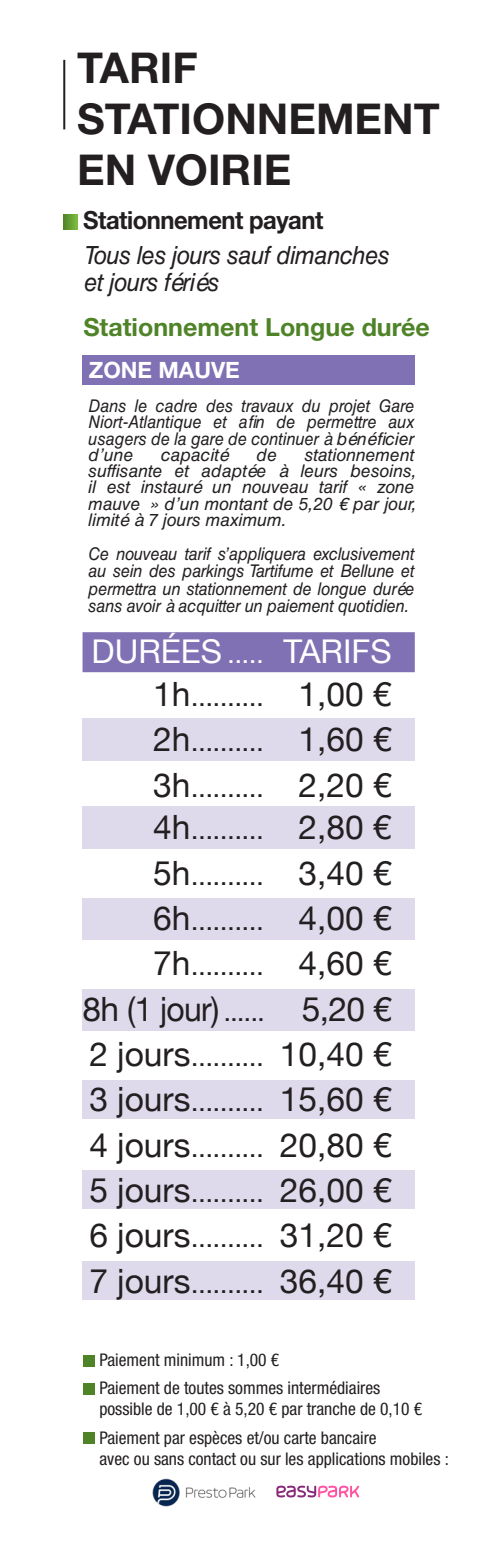
<style>
.page{position:relative;width:497px;height:1560px;background:#fff}
.page>*{position:absolute;margin:0;border:0;box-sizing:border-box;transform-origin:0 0}
.t1{font:700 42.5px/51px "Helvetica Neue LT Std";color:#231f20}
.t2{font:33.5px "Helvetica Neue";color:#231f20}
.t3{font:32.75px "Helvetica Neue";color:#fff}
.t4{font:26px "Helvetica Neue";color:#231f20}
.t5{font:italic 25px/27.5px "Helvetica LT Std";letter-spacing:-.02em;color:#231f20;scale:.95 1}
.t6{font:700 25px "Helvetica Neue LT Std";color:#4f8328}
.t7{font:700 25px "Helvetica Neue LT Std";letter-spacing:-.02em;color:#231f20;scale:.95 1}
.t8{font:700 22.5px "Helvetica Neue LT Std";color:#fff}
.t9{font:italic 17.5px/16.2px "Helvetica LT Std";color:#231f20;text-align:justify;scale:.93 1}
.t10{font:condensed 17.5px/21px "Helvetica Neue LT Std";color:#231f20}
.t11{font:italic 17.5px/16.2px "Helvetica LT Std";color:#231f20}
.s1{font-size:26px}
.s2{font-size:33.5px}
</style>
<div class="page">
<hr style="left:63px;top:60px;width:2px;height:69px;background:#231f20">
<svg style="left:63px;top:215px;width:14px;height:14px"></svg>
<div style="left:82px;top:355px;width:332px;height:29px;background:#7f71b3"></div>
<div style="left:82px;top:632px;width:332px;height:40px;background:#7f71b3"></div>
<div style="left:82px;top:718px;width:332px;height:42px;background:#dedaec"></div>
<div style="left:82px;top:806px;width:332px;height:43px;background:#dedaec"></div>
<div style="left:82px;top:898px;width:332px;height:41px;background:#dedaec"></div>
<div style="left:82px;top:988px;width:332px;height:42px;background:#dedaec"></div>
<div style="left:82px;top:1079px;width:332px;height:39px;background:#dedaec"></div>
<div style="left:82px;top:1170px;width:332px;height:39px;background:#dedaec"></div>
<div style="left:82px;top:1260px;width:332px;height:39px;background:#dedaec"></div>
<div style="left:84px;top:1354px;width:11px;height:12px;background:#4f8328"></div>
<div style="left:84px;top:1382px;width:11px;height:12px;background:#4f8328"></div>
<div style="left:84px;top:1431px;width:11px;height:12px;background:#4f8328"></div>
<img style="left:152px;top:1478px;width:104px;height:29px">
<svg style="left:276px;top:1485px;width:83px;height:12px"></svg>
<p class="t1" style="left:77px;top:41px;width:364px">TARIF<br>STATIONNEMENT<br>EN VOIRIE</p>
<p class="t7" style="left:83px;top:205px;width:254px">Stationnement payant</p>
<p class="t5" style="left:84px;top:241px;width:322px">Tous les jours sauf dimanches et jours fériés</p>
<p class="t6" style="left:83px;top:312px;width:347px">Stationnement Longue durée</p>
<p class="t8" style="left:89px;top:356px;width:152px">ZONE MAUVE</p>
<p class="t9" style="left:88px;top:397px;width:351px">Dans le cadre des travaux du projet Gare Niort-Atlantique et afin de permettre aux usagers de la gare de continuer à bénéficier d’une</p>
<p class="t11" style="left:161px;top:446px;width:69px">capacité</p>
<p class="t11" style="left:256px;top:446px;width:22px">de</p>
<p class="t11" style="left:88px;top:446px;width:329px;text-indent:216px">stationnement suffisante et adaptée à leurs besoins, il est instauré un nouveau tarif « zone mauve » d’un montant de 5,20 € par jour, limité à 7 jours maximum.</p>
<p class="t9" style="left:88px;top:544px;width:351px;line-height:17.5px">Ce nouveau tarif s’appliquera exclusivement au sein des parkings Tartifume et Bellune et permettra un stationnement de longue durée sans avoir à acquitter un paiement quotidien.</p>
<p class="t3" style="left:91px;top:627px;width:301px">DURÉES <span class="s1">.....</span> TARIFS</p>
<p class="t4" style="left:153px;top:678px;width:239px"><span class="s2">1h</span>.......... <span class="s2">1,00 €</span></p>
<p class="t4" style="left:153px;top:723px;width:239px"><span class="s2">2h</span>.......... <span class="s2">1,60 €</span></p>
<p class="t4" style="left:153px;top:768px;width:239px"><span class="s2">3h</span>.......... <span class="s2">2,20 €</span></p>
<p class="t4" style="left:153px;top:811px;width:239px"><span class="s2">4h</span>.......... <span class="s2">2,80 €</span></p>
<p class="t4" style="left:153px;top:856px;width:239px"><span class="s2">5h</span>.......... <span class="s2">3,40 €</span></p>
<p class="t4" style="left:153px;top:902px;width:239px"><span class="s2">6h</span>.......... <span class="s2">4,00 €</span></p>
<p class="t4" style="left:153px;top:947px;width:239px"><span class="s2">7h</span>.......... <span class="s2">4,60 €</span></p>
<p class="t2" style="left:82px;top:984px;width:310px">8h (1 jour) <span class="s1">......</span> 5,20 €</p>
<p class="t2" style="left:89px;top:1029px;width:303px">2 jours<span class="s1">..........</span> 10,40 €</p>
<p class="t2" style="left:89px;top:1075px;width:303px">3 jours<span class="s1">..........</span> 15,60 €</p>
<p class="t2" style="left:89px;top:1120px;width:303px">4 jours<span class="s1">..........</span> 20,80 €</p>
<p class="t2" style="left:89px;top:1165px;width:303px">5 jours<span class="s1">..........</span> 26,00 €</p>
<p class="t2" style="left:89px;top:1211px;width:303px">6 jours<span class="s1">..........</span> 31,20 €</p>
<p class="t2" style="left:89px;top:1256px;width:303px">7 jours<span class="s1">..........</span> 36,40 €</p>
<p class="t10" style="left:99px;top:1349px;width:181px">Paiement minimum : 1,00 €</p>
<p class="t10" style="left:99px;top:1377px;width:324px">Paiement de toutes sommes intermédiaires possible de 1,00 € à 5,20 € par tranche de 0,10 €</p>
<p class="t10" style="left:99px;top:1426px;width:350px">Paiement par espèces et/ou carte bancaire<br>avec ou sans contact ou sur les applications mobiles :</p>
</div>
